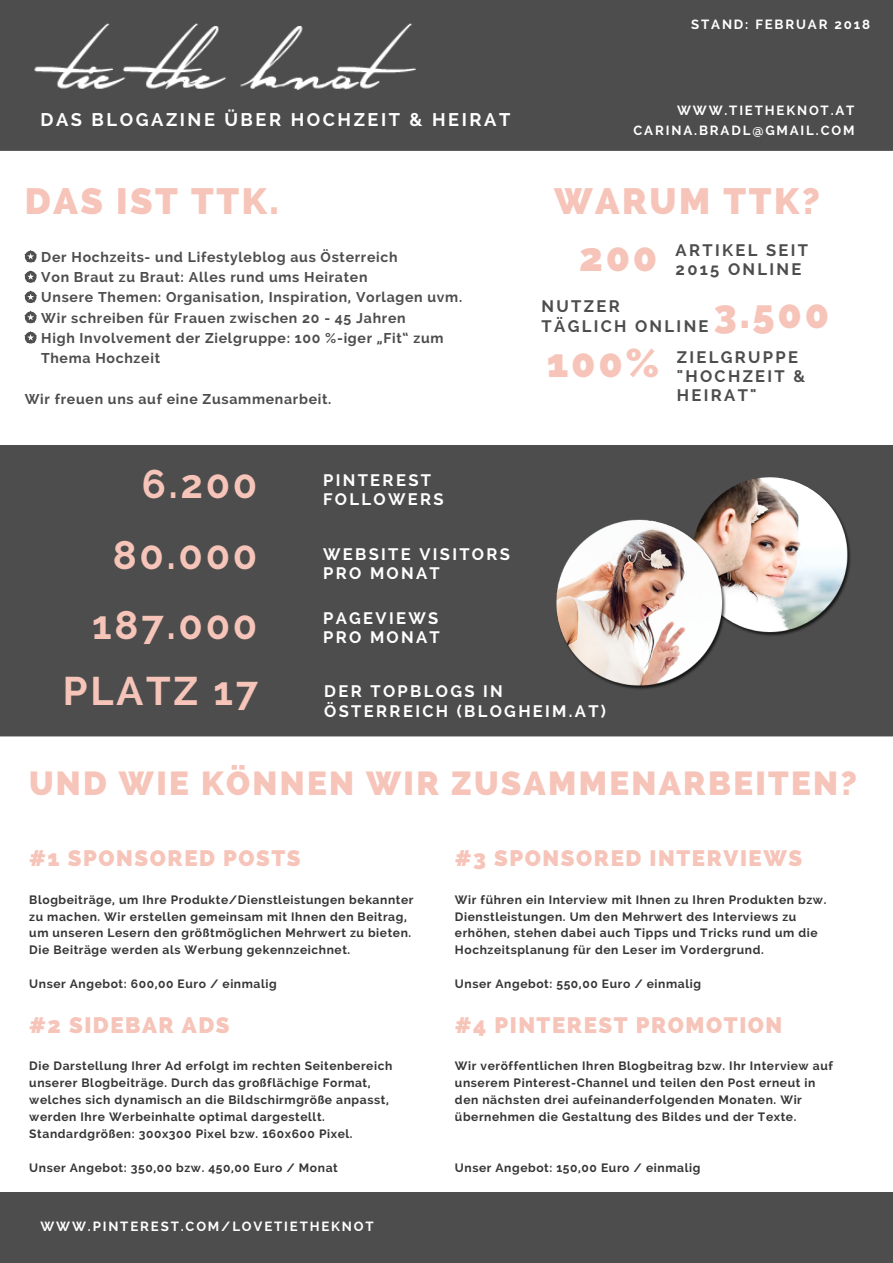
<style>
.page{position:relative;width:893px;height:1263px;background:#fff}
.page>*{position:absolute;margin:0;border:0;box-sizing:border-box;transform-origin:0 0}
.t1{font:700 39.75px/66.4px "Raleway";letter-spacing:.07em;color:#f6c4b9;text-align:right}
.t2{font:800 39.75px "Raleway";letter-spacing:.07em;color:#f6c4b9}
.t3{font:800 36.45px "Raleway";letter-spacing:.07em;color:#f6c4b9}
.t4{font:800 33.15px "Raleway";letter-spacing:.07em;color:#f6c4b9}
.t5{font:800 22.2px "Raleway";letter-spacing:.07em;color:#f6c4b9}
.t6{font:700 18.15px "Raleway";letter-spacing:.14em;color:#fff}
.t7{font:700 16.5px/19.2px "Raleway";letter-spacing:.14em;color:#fff}
.t8{font:700 16.5px/19.2px "Raleway";letter-spacing:.14em;color:#4c4d4c}
.t9{font:700 14.1px "Raleway";letter-spacing:.05em;color:#4c4d4c}
.t10{font:700 13.2px/20.2px "Raleway";letter-spacing:.14em;color:#fff;text-align:right}
.t11{font:700 12px/17px "Raleway";letter-spacing:.05em;color:#363636}
.s1{font-family:"DejaVu Sans";font-weight:400}
</style>
<div class="page">
<div style="left:0;top:0;width:893px;height:151px;background:#4c4d4c"></div>
<div style="left:0;top:445px;width:893px;height:291px;background:#4c4d4c"></div>
<div style="left:0;top:1192px;width:893px;height:71px;background:#4c4d4c"></div>
<img style="left:34px;top:23px;width:382px;height:67px">
<img style="left:556px;top:477px;width:294px;height:212px">
<h3 class="t6" style="left:41px;top:109px;width:471px">DAS BLOGAZINE ÜBER HOCHZEIT &amp; HEIRAT</h3>
<h2 class="t3" style="left:25px;top:180px;width:255px">DAS IST TTK.</h2>
<p class="t9" style="left:25px;top:248px;width:374px"><span class="s1">✪</span> Der Hochzeits- und Lifestyleblog aus Österreich</p>
<p class="t9" style="left:25px;top:269px;width:344px"><span class="s1">✪</span> Von Braut zu Braut: Alles rund ums Heiraten</p>
<p class="t9" style="left:25px;top:289px;width:439px"><span class="s1">✪</span> Unsere Themen: Organisation, Inspiration, Vorlagen uvm.</p>
<p class="t9" style="left:25px;top:309px;width:382px"><span class="s1">✪</span> Wir schreiben für Frauen zwischen 20 - 45 Jahren</p>
<p class="t9" style="left:25px;top:330px;width:420px"><span class="s1">✪</span> High Involvement der Zielgruppe: 100 %-iger „Fit“ zum</p>
<p class="t9" style="left:41px;top:350px;width:121px">Thema Hochzeit</p>
<p class="t9" style="left:25px;top:390px;width:308px">Wir freuen uns auf eine Zusammenarbeit.</p>
<h1 class="t1" style="left:142px;top:450px;width:117px">6.200</h1>
<h3 class="t7" style="left:323px;top:470px;width:122px">PINTEREST<br>FOLLOWERS</h3>
<p class="t10" style="left:691px;top:15px;width:181px">STAND: FEBRUAR 2018</p>
<p class="t10" style="left:634px;top:100px;width:222px">WWW.TIETHEKNOT.AT<br>CARINA.BRADL@GMAIL.COM</p>
<h2 class="t3" style="left:554px;top:180px;width:267px">WARUM TTK?</h2>
<h1 class="t2" style="left:579px;top:234px;width:80px">200</h1>
<h1 class="t2" style="left:714px;top:290px;width:117px">3.500</h1>
<h3 class="t8" style="left:676px;top:241px;width:134px">ARTIKEL SEIT<br>2015 ONLINE</h3>
<h3 class="t8" style="left:542px;top:297px;width:168px">NUTZER<br>TÄGLICH ONLINE</h3>
<h1 class="t2" style="left:547px;top:340px;width:114px">100%</h1>
<h3 class="t8" style="left:677px;top:348px;width:130px">ZIELGRUPPE "HOCHZEIT &amp;<br>HEIRAT"</h3>
<h1 class="t1" style="left:113px;top:521px;width:146px">80.000</h1>
<h1 class="t1" style="left:63px;top:591px;width:197px">187.000<br>PLATZ 17</h1>
<h3 class="t7" style="left:323px;top:545px;width:188px">WEBSITE VISITORS<br>PRO MONAT</h3>
<h3 class="t7" style="left:323px;top:609px;width:118px">PAGEVIEWS<br>PRO MONAT</h3>
<h3 class="t7" style="left:324px;top:682px;width:283px">DER TOPBLOGS IN<br>ÖSTERREICH (BLOGHEIM.AT)</h3>
<h3 class="t4" style="left:29px;top:764px;width:829px">UND WIE KÖNNEN WIR ZUSAMMENARBEITEN?</h3>
<h3 class="t5" style="left:29px;top:845px;width:273px">#1 SPONSORED POSTS</h3>
<p class="t11" style="left:29px;top:891px;width:386px">Blogbeiträge, um Ihre Produkte/Dienstleistungen bekannter zu machen. Wir erstellen gemeinsam mit Ihnen den Beitrag, um unseren Lesern den größtmöglichen Mehrwert zu bieten.<br>Die Beiträge werden als Werbung gekennzeichnet.</p>
<p class="t11" style="left:29px;top:975px;width:249px">Unser Angebot: 600,00 Euro / einmalig</p>
<h3 class="t5" style="left:29px;top:1012px;width:202px">#2 SIDEBAR ADS</h3>
<p class="t11" style="left:29px;top:1058px;width:365px">Die Darstellung Ihrer Ad erfolgt im rechten Seitenbereich unserer Blogbeiträge. Durch das großflächige Format, welches sich dynamisch an die Bildschirmgröße anpasst, werden Ihre Werbeinhalte optimal dargestellt.<br>Standardgrößen: 300x300 Pixel bzw. 160x600 Pixel.</p>
<p class="t11" style="left:29px;top:1159px;width:310px">Unser Angebot: 350,00 bzw. 450,00 Euro / Monat</p>
<p class="t10" style="left:41px;top:1216px;width:335px">WWW.PINTEREST.COM/LOVETIETHEKNOT</p>
<h3 class="t5" style="left:455px;top:845px;width:349px">#3 SPONSORED INTERVIEWS</h3>
<p class="t11" style="left:455px;top:891px;width:373px">Wir führen ein Interview mit Ihnen zu Ihren Produkten bzw.<br>Dienstleistungen. Um den Mehrwert des Interviews zu erhöhen, stehen dabei auch Tipps und Tricks rund um die Hochzeitsplanung für den Leser im Vordergrund.</p>
<p class="t11" style="left:455px;top:975px;width:248px">Unser Angebot: 550,00 Euro / einmalig</p>
<h3 class="t5" style="left:455px;top:1012px;width:329px">#4 PINTEREST PROMOTION</h3>
<p class="t11" style="left:455px;top:1058px;width:380px">Wir veröffentlichen Ihren Blogbeitrag bzw. Ihr Interview auf unserem Pinterest-Channel und teilen den Post erneut in den nächsten drei aufeinanderfolgenden Monaten. Wir übernehmen die Gestaltung des Bildes und der Texte.</p>
<p class="t11" style="left:455px;top:1159px;width:247px">Unser Angebot: 150,00 Euro / einmalig</p>
</div>
